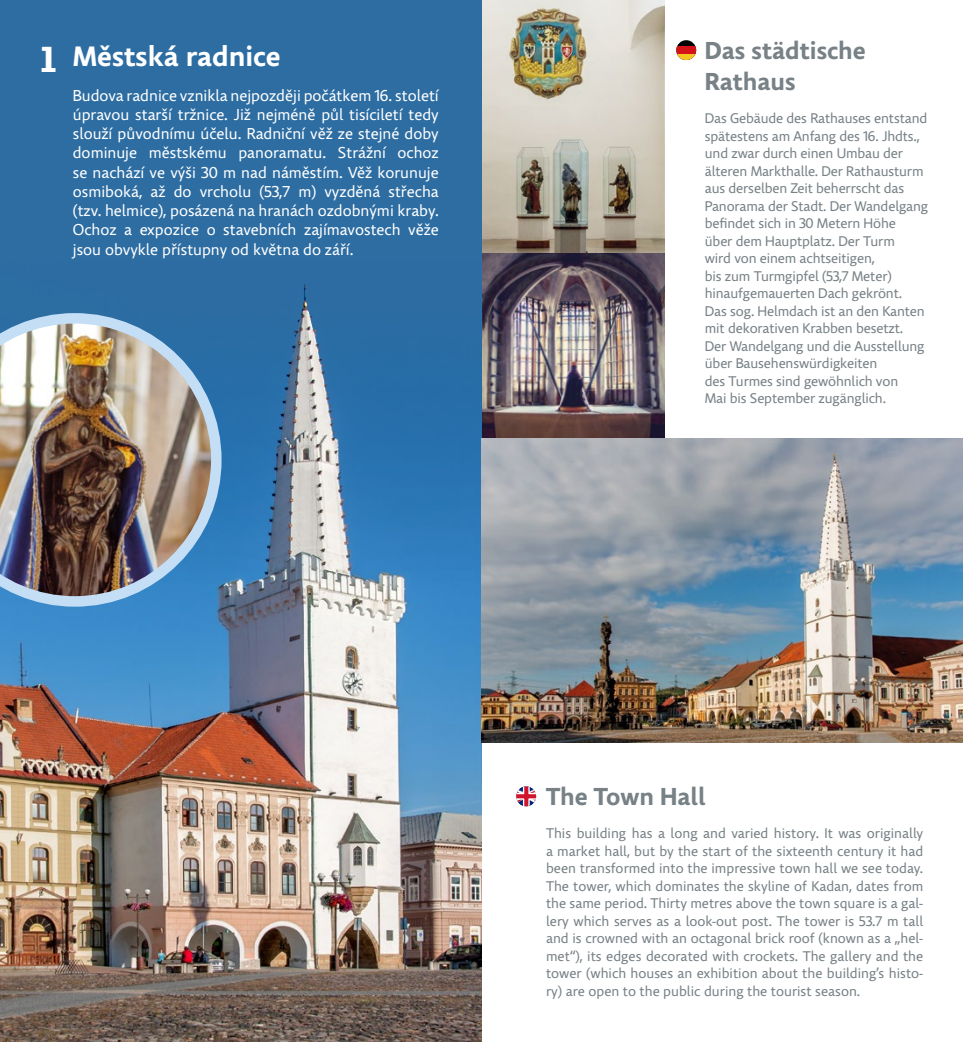
<style>
.page{position:relative;width:963px;height:1042px;background:#fff}
.page>*{position:absolute;margin:0;border:0;box-sizing:border-box;transform-origin:0 0}
.t1{font:700 36.75px "Ronnia";color:#fff}
.t2{font:700 28px "Comenia Sans";color:#fff}
.t3{font:700 24.5px/31.5px "Comenia Sans";color:#778186}
.t4{font:15.75px/19.2px "Comenia Sans";color:#fff;text-align:justify}
.t5{font:14px/17.5px "Comenia Sans";letter-spacing:-.01em;color:#778186;text-align:justify}
</style>
<div class="page">
<img style="left:481px;top:0;width:183px;height:438px">
<div style="left:0;top:0;width:481px;height:1042px;background:#2d6da2"></div>
<img style="left:0;top:417px;width:481px;height:625px">
<img style="left:264px;top:284px;width:87px;height:293px">
<img style="left:0;top:313px;width:221px;height:294px">
<img style="left:481px;top:438px;width:481px;height:305px">
<svg style="left:676px;top:40px;width:20px;height:20px"></svg>
<svg style="left:676px;top:46px;width:20px;height:9px"></svg>
<svg style="left:677px;top:55px;width:18px;height:5px"></svg>
<svg style="left:516px;top:786px;width:20px;height:20px"></svg>
<h1 class="t1" style="left:40px;top:36px;width:18px">1</h1>
<h2 class="t2" style="left:73px;top:38px;width:209px">Městská radnice</h2>
<p class="t4" style="left:73px;top:86px;width:367px">Budova radnice vznikla nejpozději počátkem 16. století úpravou starší tržnice. Již nejméně půl tisíciletí tedy slouží původnímu účelu. Radniční věž ze stejné doby dominuje městskému panoramatu. Strážní ochoz se nachází ve výši 30 m nad náměstím. Věž korunuje osmiboká, až do vrcholu (53,7 m) vyzděná střecha (tzv. helmice), posázená na hranách ozdobnými kraby.<br>Ochoz a expozice o stavebních zajímavostech věže jsou obvykle přístupny od května do září.</p>
<h3 class="t3" style="left:704px;top:35px;width:163px">Das städtische<br>Rathaus</h3>
<p class="t5" style="left:704px;top:110px;width:225px;text-align:left">Das Gebäude des Rathauses entstand spätestens am Anfang des 16. Jhdts., und zwar durch einen Umbau der älteren Markthalle. Der Rathausturm aus derselben Zeit beherrscht das<br>Panorama der Stadt. Der Wandelgang befindet sich in 30 Metern Höhe<br>über dem Hauptplatz. Der Turm<br>wird von einem achtseitigen,<br>bis zum Turmgipfel (53,7 Meter) hinaufgemauerten Dach gekrönt.<br>Das sog. Helmdach ist an den Kanten mit dekorativen Krabben besetzt.<br>Der Wandelgang und die Ausstellung über Bausehenswürdigkeiten<br>des Turmes sind gewöhnlich von<br>Mai bis September zugänglich.</p>
<h3 class="t3" style="left:546px;top:781px;width:161px">The Town Hall</h3>
<p class="t5" style="left:546px;top:825px;width:379px">This building has a long and varied history. It was originally a market hall, but by the start of the sixteenth century it had been transformed into the impressive town hall we see today.<br>The tower, which dominates the skyline of Kadan, dates from the same period. Thirty metres above the town square is a gal&shy;lery which serves as a look-out post. The tower is 53.7 m tall and is crowned with an octagonal brick roof (known as a „hel&shy;met“), its edges decorated with crockets. The gallery and the tower (which houses an exhibition about the building’s histo&shy;ry) are open to the public during the tourist season.</p>
</div>
